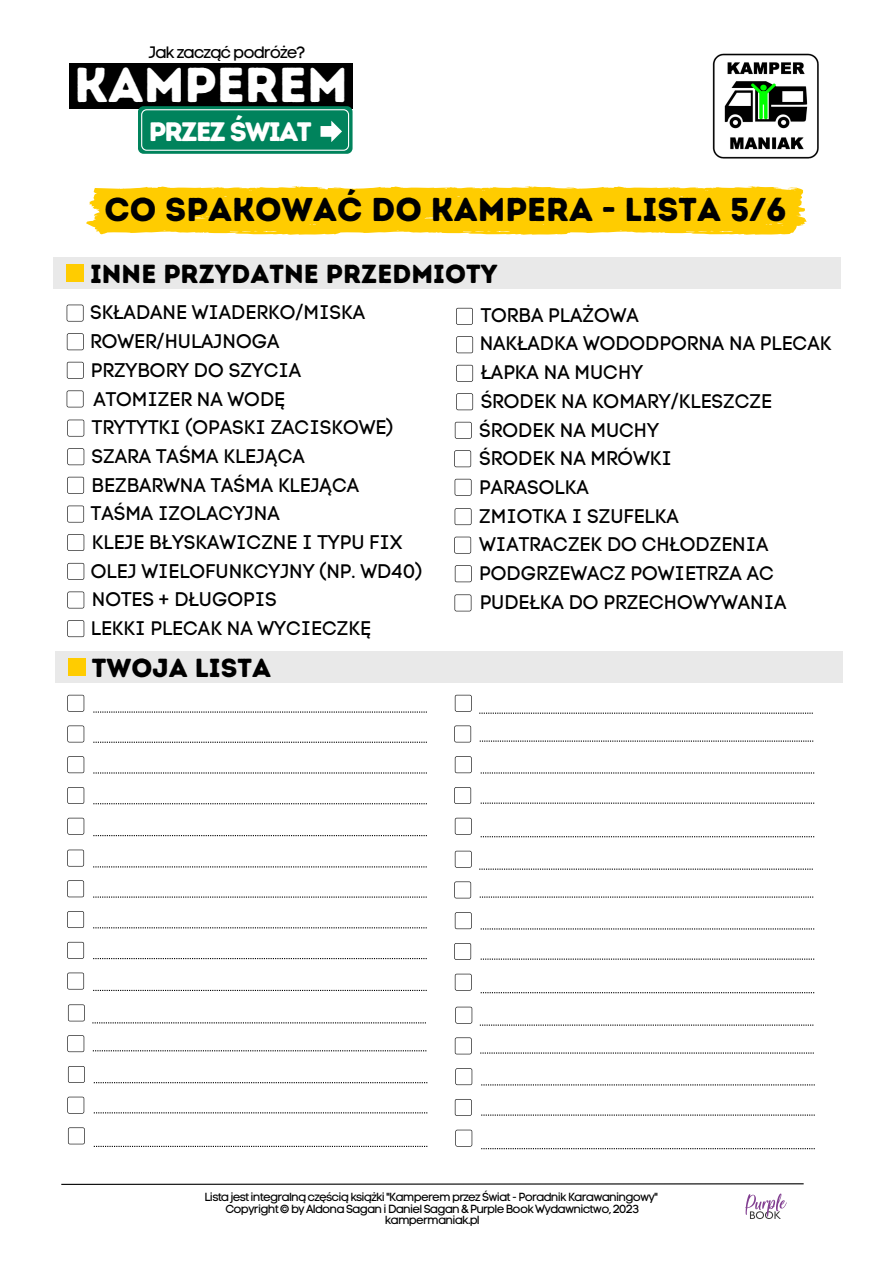
<style>
.page{position:relative;width:893px;height:1264px;background:#fff}
.page>*{position:absolute;margin:0;border:0;box-sizing:border-box;transform-origin:0 0}
.t1{font:49.05px "Intro Rust Base";color:#fff}
.t2{font:33px "Intro Rust Base";color:#000}
.t3{font:26.7px "Intro Rust Base";letter-spacing:-.065em;color:#fff}
.t4{font:26.1px "Intro Rust Base";color:#000}
.t5{font:19.5px "Code Pro Normal LC";color:#000}
.t6{font:16.5px "Code Pro Normal LC";letter-spacing:-.065em;color:#000}
.t7{font:11.7px "Code Pro Normal LC";letter-spacing:-.065em;color:#000}
</style>
<div class="page">
<svg style="left:61px;top:1183px;width:743px;height:2px"></svg>
<div style="left:69px;top:63px;width:283px;height:45px;background:#000"></div>
<div style="left:138px;top:106px;width:214px;height:48px;background:#00835c;border-radius:6px"></div>
<svg style="left:141px;top:109px;width:208px;height:42px"></svg>
<img style="left:712px;top:53px;width:106px;height:106px">
<div style="left:53px;top:257px;width:787px;height:31px;background:#e9e9e9"></div>
<div style="left:66px;top:264px;width:18px;height:17px;background:#fc0"></div>
<div style="left:55px;top:651px;width:787px;height:31px;background:#e9e9e9"></div>
<div style="left:68px;top:658px;width:18px;height:17px;background:#fc0"></div>
<svg style="left:67px;top:817px;width:17px;height:17px"></svg>
<svg style="left:455px;top:694px;width:16px;height:17px"></svg>
<svg style="left:67px;top:694px;width:17px;height:17px"></svg>
<svg style="left:67px;top:725px;width:17px;height:17px"></svg>
<svg style="left:67px;top:756px;width:17px;height:17px"></svg>
<svg style="left:67px;top:787px;width:17px;height:17px"></svg>
<svg style="left:454px;top:725px;width:17px;height:17px"></svg>
<svg style="left:455px;top:756px;width:16px;height:17px"></svg>
<svg style="left:454px;top:787px;width:17px;height:17px"></svg>
<svg style="left:455px;top:817px;width:16px;height:17px"></svg>
<svg style="left:67px;top:305px;width:16px;height:16px"></svg>
<svg style="left:67px;top:333px;width:17px;height:17px"></svg>
<svg style="left:67px;top:362px;width:17px;height:17px"></svg>
<svg style="left:67px;top:390px;width:16px;height:17px"></svg>
<svg style="left:454px;top:594px;width:17px;height:17px"></svg>
<svg style="left:67px;top:419px;width:17px;height:17px"></svg>
<svg style="left:67px;top:448px;width:17px;height:17px"></svg>
<svg style="left:67px;top:477px;width:17px;height:16px"></svg>
<svg style="left:67px;top:505px;width:17px;height:17px"></svg>
<svg style="left:67px;top:534px;width:17px;height:17px"></svg>
<svg style="left:67px;top:563px;width:17px;height:17px"></svg>
<svg style="left:67px;top:591px;width:17px;height:17px"></svg>
<svg style="left:67px;top:620px;width:17px;height:17px"></svg>
<svg style="left:456px;top:308px;width:17px;height:17px"></svg>
<svg style="left:456px;top:336px;width:17px;height:17px"></svg>
<svg style="left:456px;top:365px;width:17px;height:17px"></svg>
<svg style="left:456px;top:393px;width:17px;height:17px"></svg>
<svg style="left:455px;top:422px;width:16px;height:16px"></svg>
<svg style="left:454px;top:450px;width:17px;height:17px"></svg>
<svg style="left:454px;top:508px;width:17px;height:17px"></svg>
<svg style="left:454px;top:536px;width:17px;height:17px"></svg>
<svg style="left:455px;top:565px;width:16px;height:17px"></svg>
<svg style="left:454px;top:479px;width:17px;height:16px"></svg>
<svg style="left:93px;top:711px;width:334px;height:1px"></svg>
<svg style="left:93px;top:741px;width:334px;height:1px"></svg>
<svg style="left:93px;top:772px;width:334px;height:1px"></svg>
<svg style="left:93px;top:803px;width:334px;height:1px"></svg>
<svg style="left:93px;top:835px;width:334px;height:1px"></svg>
<svg style="left:479px;top:712px;width:333px;height:1px"></svg>
<svg style="left:479px;top:740px;width:334px;height:1px"></svg>
<svg style="left:480px;top:772px;width:334px;height:1px"></svg>
<svg style="left:480px;top:802px;width:334px;height:1px"></svg>
<svg style="left:480px;top:836px;width:334px;height:1px"></svg>
<svg style="left:67px;top:972px;width:17px;height:17px"></svg>
<svg style="left:67px;top:849px;width:17px;height:17px"></svg>
<svg style="left:67px;top:880px;width:17px;height:17px"></svg>
<svg style="left:67px;top:911px;width:17px;height:17px"></svg>
<svg style="left:67px;top:941px;width:17px;height:17px"></svg>
<svg style="left:93px;top:866px;width:333px;height:1px"></svg>
<svg style="left:93px;top:896px;width:333px;height:1px"></svg>
<svg style="left:93px;top:927px;width:333px;height:1px"></svg>
<svg style="left:93px;top:958px;width:333px;height:1px"></svg>
<svg style="left:93px;top:989px;width:333px;height:2px"></svg>
<svg style="left:68px;top:1004px;width:17px;height:17px"></svg>
<svg style="left:67px;top:1035px;width:17px;height:17px"></svg>
<svg style="left:68px;top:1066px;width:17px;height:16px"></svg>
<svg style="left:67px;top:1096px;width:17px;height:17px"></svg>
<svg style="left:68px;top:1127px;width:17px;height:17px"></svg>
<svg style="left:92px;top:1022px;width:334px;height:1px"></svg>
<svg style="left:93px;top:1050px;width:333px;height:1px"></svg>
<svg style="left:94px;top:1082px;width:333px;height:1px"></svg>
<svg style="left:94px;top:1112px;width:333px;height:1px"></svg>
<svg style="left:94px;top:1145px;width:333px;height:1px"></svg>
<svg style="left:455px;top:850px;width:16px;height:17px"></svg>
<svg style="left:454px;top:881px;width:17px;height:17px"></svg>
<svg style="left:455px;top:912px;width:16px;height:17px"></svg>
<svg style="left:454px;top:943px;width:17px;height:16px"></svg>
<svg style="left:455px;top:973px;width:16px;height:17px"></svg>
<svg style="left:479px;top:868px;width:333px;height:1px"></svg>
<svg style="left:479px;top:896px;width:334px;height:1px"></svg>
<svg style="left:480px;top:928px;width:334px;height:1px"></svg>
<svg style="left:480px;top:958px;width:334px;height:1px"></svg>
<svg style="left:480px;top:992px;width:334px;height:1px"></svg>
<svg style="left:455px;top:1006px;width:17px;height:17px"></svg>
<svg style="left:455px;top:1037px;width:16px;height:17px"></svg>
<svg style="left:455px;top:1068px;width:17px;height:17px"></svg>
<svg style="left:455px;top:1099px;width:16px;height:16px"></svg>
<svg style="left:455px;top:1129px;width:17px;height:17px"></svg>
<svg style="left:480px;top:1024px;width:333px;height:1px"></svg>
<svg style="left:480px;top:1052px;width:333px;height:1px"></svg>
<svg style="left:481px;top:1084px;width:333px;height:1px"></svg>
<svg style="left:481px;top:1114px;width:333px;height:1px"></svg>
<svg style="left:481px;top:1148px;width:333px;height:1px"></svg>
<svg style="left:86px;top:186px;width:720px;height:49px;background:#ffd017"></svg>
<svg style="left:745px;top:1193px;width:41px;height:25px"></svg>
<p class="t6" style="left:149px;top:42px;width:158px">Jak zacząć podróże?</p>
<p class="t1" style="left:74px;top:55px;width:275px">KAMPEREM</p>
<p class="t3" style="left:149px;top:115px;width:164px">PRZEZ ŚWIAT</p>
<p class="t2" style="left:104px;top:190px;width:683px">CO SPAKOWAĆ DO KAMPERA - LISTA 5/6</p>
<p class="t4" style="left:90px;top:258px;width:409px">INNE PRZYDATNE PRZEDMIOTY</p>
<p class="t5" style="left:90px;top:301px;width:276px">SKŁADANE WIADERKO/MISKA</p>
<p class="t5" style="left:90px;top:329px;width:191px">ROWER/HULAJNOGA</p>
<p class="t5" style="left:91px;top:358px;width:212px">PRZYBORY DO SZYCIA</p>
<p class="t5" style="left:93px;top:387px;width:193px">ATOMIZER NA WODĘ</p>
<p class="t5" style="left:92px;top:416px;width:303px">TRYTYTKI (OPASKI ZACISKOWE)</p>
<p class="t5" style="left:92px;top:444px;width:215px">SZARA TAŚMA KLEJĄCA</p>
<p class="t5" style="left:92px;top:473px;width:269px">BEZBARWNA TAŚMA KLEJĄCA</p>
<p class="t5" style="left:91px;top:501px;width:190px">TAŚMA IZOLACYJNA</p>
<p class="t5" style="left:92px;top:530px;width:312px">KLEJE BŁYSKAWICZNE I TYPU FIX</p>
<p class="t5" style="left:91px;top:559px;width:333px">OLEJ WIELOFUNKCYJNY (NP. WD40)</p>
<p class="t5" style="left:92px;top:588px;width:186px">NOTES + DŁUGOPIS</p>
<p class="t5" style="left:91px;top:616px;width:282px">LEKKI PLECAK NA WYCIECZKĘ</p>
<p class="t4" style="left:92px;top:652px;width:181px">TWOJA LISTA</p>
<p class="t5" style="left:480px;top:304px;width:160px">TORBA PLAŻOWA</p>
<p class="t5" style="left:479px;top:332px;width:353px">NAKŁADKA WODODPORNA NA PLECAK</p>
<p class="t5" style="left:480px;top:360px;width:164px">ŁAPKA NA MUCHY</p>
<p class="t5" style="left:480px;top:389px;width:293px">ŚRODEK NA KOMARY/KLESZCZE</p>
<p class="t5" style="left:479px;top:418px;width:181px">ŚRODEK NA MUCHY</p>
<p class="t5" style="left:479px;top:447px;width:194px">ŚRODEK NA MRÓWKI</p>
<p class="t5" style="left:479px;top:475px;width:111px">PARASOLKA</p>
<p class="t5" style="left:479px;top:504px;width:201px">ZMIOTKA I SZUFELKA</p>
<p class="t5" style="left:479px;top:533px;width:291px">WIATRACZEK DO CHŁODZENIA</p>
<p class="t5" style="left:479px;top:561px;width:296px">PODGRZEWACZ POWIETRZA AC</p>
<p class="t5" style="left:479px;top:590px;width:308px">PUDEŁKA DO PRZECHOWYWANIA</p>
<p class="t7" style="left:205px;top:1189px;width:455px">Lista jest integralną częścią książki "Kamperem przez Świat - Poradnik Karawaningowy"</p>
<p class="t7" style="left:225px;top:1201px;width:415px">Copyright © by Aldona Sagan i Daniel Sagan &amp; Purple Book Wydawnictwo, 2023</p>
<p class="t7" style="left:385px;top:1213px;width:96px">kampermaniak.pl</p>
</div>
